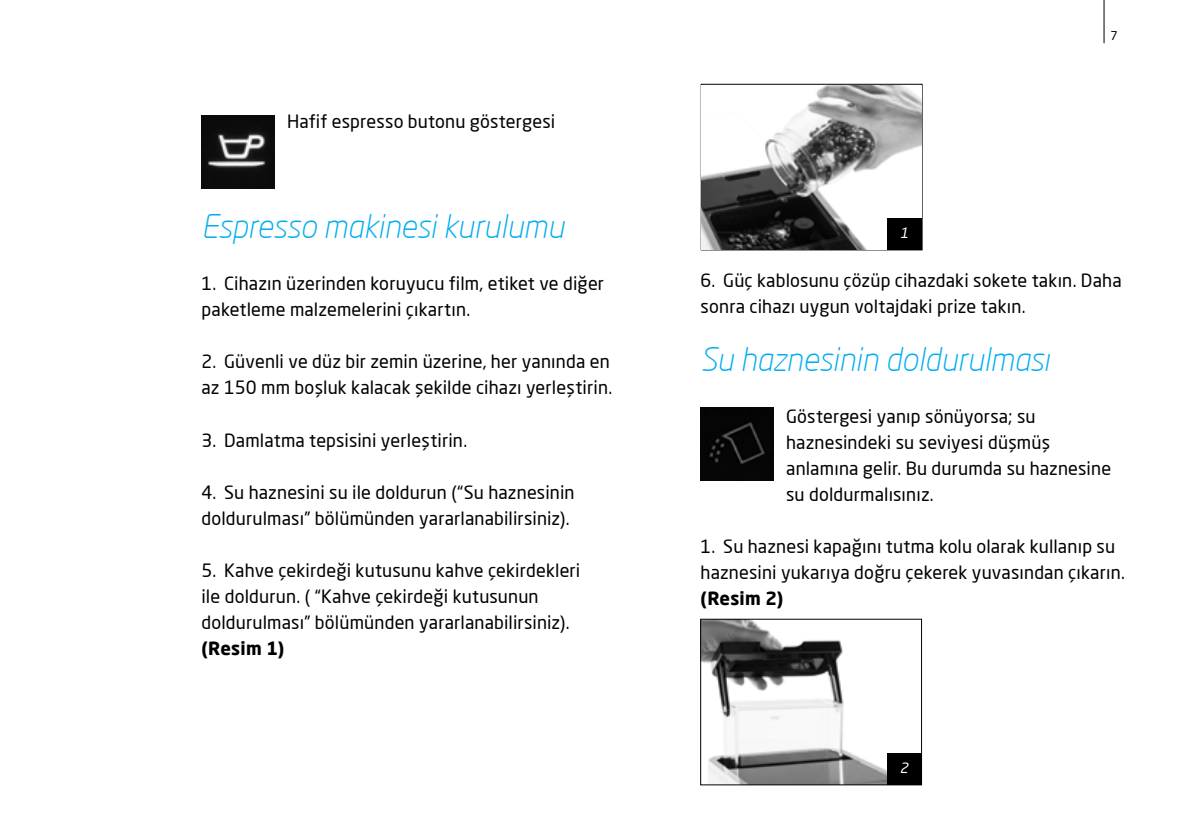
<style>
.page{position:relative;width:1191px;height:840px;background:#fff}
.page>*{position:absolute;margin:0;border:0;box-sizing:border-box;transform-origin:0 0}
.t1{font:italic 300 32px "Neo Sans Pro";letter-spacing:-.005em;color:#00aeef}
.t2{font:18px/26px "Neo Sans Pro";letter-spacing:.01em;color:#000}
.t3{font:700 18px "Neo Sans Pro";letter-spacing:.01em;color:#000}
.t4{font:italic 14px "Neo Sans Pro";color:#fff}
.t5{font:12px "Neo Sans Pro";color:#000}
</style>
<div class="page">
<hr style="left:1103px;top:0;width:1px;height:43px;background:#000">
<img style="left:702px;top:620px;width:184px;height:162px">
<div style="left:700px;top:618px;width:221px;height:166px;border:1px solid #000"></div>
<div style="left:886px;top:752px;width:35px;height:32px;background:#000"></div>
<img style="left:201px;top:116px;width:73px;height:72px">
<img style="left:700px;top:407px;width:73px;height:72px">
<img style="left:701px;top:85px;width:221px;height:164px">
<div style="left:887px;top:218px;width:35px;height:32px;background:#000"></div>
<p class="t2" style="left:287px;top:108px;width:270px">Hafif espresso butonu göstergesi</p>
<h1 class="t1" style="left:201px;top:207px;width:364px">Espresso makinesi kurulumu</h1>
<p class="t2" style="left:201px;top:270px;width:404px">1. Cihazın üzerinden koruyucu film, etiket ve diğer paketleme malzemelerini çıkartın.</p>
<p class="t2" style="left:201px;top:348px;width:412px">2. Güvenli ve düz bir zemin üzerine, her yanında en az 150 mm boşluk kalacak şekilde cihazı yerleştirin.</p>
<p class="t2" style="left:201px;top:426px;width:267px">3. Damlatma tepsisini yerleştirin.</p>
<p class="t2" style="left:201px;top:478px;width:374px">4. Su haznesini su ile doldurun (“Su haznesinin doldurulması” bölümünden yararlanabilirsiniz).</p>
<p class="t2" style="left:201px;top:556px;width:380px">5. Kahve çekirdeği kutusunu kahve çekirdekleri ile doldurun. ( “Kahve çekirdeği kutusunun doldurulması” bölümünden yararlanabilirsiniz).</p>
<p class="t3" style="left:201px;top:636px;width:84px">(Resim 1)</p>
<p class="t4" style="left:900px;top:224px;width:10px">1</p>
<p class="t5" style="left:1110px;top:28px;width:9px">7</p>
<p class="t2" style="left:700px;top:267px;width:423px">6. Güç kablosunu çözüp cihazdaki sokete takın. Daha sonra cihazı uygun voltajdaki prize takın.</p>
<h1 class="t1" style="left:700px;top:339px;width:350px">Su haznesinin doldurulması</h1>
<p class="t2" style="left:786px;top:403px;width:327px">Göstergesi yanıp sönüyorsa; su haznesindeki su seviyesi düşmüş anlamına gelir. Bu durumda su haznesine su doldurmalısınız.</p>
<p class="t2" style="left:700px;top:533px;width:426px">1. Su haznesi kapağını tutma kolu olarak kullanıp su haznesini yukarıya doğru çekerek yuvasından çıkarın.</p>
<p class="t3" style="left:700px;top:586px;width:84px">(Resim 2)</p>
<p class="t4" style="left:899px;top:759px;width:10px">2</p>
</div>
